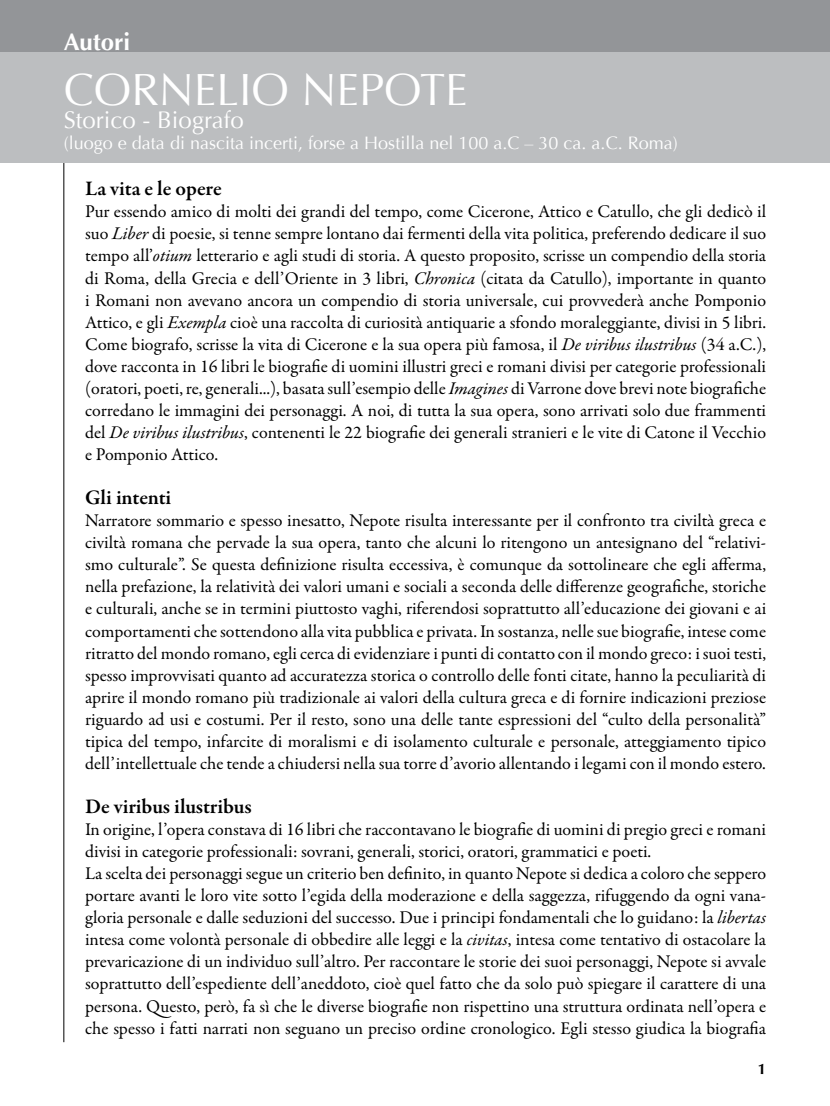
<style>
.page{position:relative;width:830px;height:1106px;background:#fff}
.page>*{position:absolute;margin:0;border:0;box-sizing:border-box;transform-origin:0 0}
.t1{font:45px "Optima";color:#fff}
.t2{font:24px "Optima";color:#fff}
.t3{font:700 24px "Optima";color:#fff}
.t4{font:600 21px "Garamond Premr Pro";letter-spacing:-.005em;color:#000}
.t5{font:18px/22px "Garamond Premr Pro";color:#000;text-align:justify}
.t6{font:18px "Optima";color:#fff}
.t7{font:700 15px "Optima";color:#000}
.s1{font-style:italic}
</style>
<div class="page">
<hr style="left:63px;top:40px;width:1px;height:1002px;background:#000">
<div style="left:0;top:51px;width:829px;height:111px;background:#bcbec0"></div>
<div style="left:0;top:0;width:829px;height:51px;background:#939598"></div>
<h2 class="t3" style="left:64px;top:28px;width:68px">Autori</h2>
<h1 class="t1" style="left:64px;top:64px;width:405px">cornelio nepote</h1>
<h2 class="t2" style="left:64px;top:106px;width:181px">Storico - Biografo</h2>
<p class="t6" style="left:64px;top:133px;width:615px">(luogo e data di nascita incerti, forse a Hostilla nel 100 a.C – 30 ca. a.C. Roma)</p>
<p class="t4" style="left:85px;top:176px;width:138px">La vita e le opere</p>
<p class="t5" style="left:85px;top:201px;width:682px">Pur essendo amico di molti dei grandi del tempo, come Cicerone, Attico e Catullo, che gli dedicò il suo <span class="s1">Liber</span> di poesie, si tenne sempre lontano dai fermenti della vita politica, preferendo dedicare il suo tempo all’<span class="s1">otium</span> letterario e agli studi di storia. A questo proposito, scrisse un compendio della storia di Roma, della Grecia e dell’Oriente in 3 libri, <span class="s1">Chronica</span> (citata da Catullo), importante in quanto i Romani non avevano ancora un compendio di storia universale, cui provvederà anche Pomponio Attico, e gli <span class="s1">Exempla</span> cioè una raccolta di curiosità antiquarie a sfondo moraleggiante, divisi in 5 libri.<br>Come biografo, scrisse la vita di Cicerone e la sua opera più famosa, il <span class="s1">De viribus ilustribus</span> (34 a.C.), dove racconta in 16 libri le biografie di uomini illustri greci e romani divisi per categorie professionali (oratori, poeti, re, generali...), basata sull’esempio delle <span class="s1">Imagines</span> di Varrone dove brevi note biografiche corredano le immagini dei personaggi. A noi, di tutta la sua opera, sono arrivati solo due frammenti del <span class="s1">De viribus ilustribus</span>, contenenti le 22 biografie dei generali stranieri e le vite di Catone il Vecchio e Pomponio Attico.</p>
<p class="t4" style="left:85px;top:485px;width:87px">Gli intenti</p>
<p class="t5" style="left:85px;top:510px;width:682px">Narratore sommario e spesso inesatto, Nepote risulta interessante per il confronto tra civiltà greca e civiltà romana che pervade la sua opera, tanto che alcuni lo ritengono un antesignano del “relativi&shy;smo culturale”. Se questa definizione risulta eccessiva, è comunque da sottolineare che egli afferma, nella prefazione, la relatività dei valori umani e sociali a seconda delle differenze geografiche, storiche e culturali, anche se in termini piuttosto vaghi, riferendosi soprattutto all’educazione dei giovani e ai comportamenti che sottendono alla vita pubblica e privata. In sostanza, nelle sue biografie, intese come ritratto del mondo romano, egli cerca di evidenziare i punti di contatto con il mondo greco: i suoi testi, spesso improvvisati quanto ad accuratezza storica o controllo delle fonti citate, hanno la peculiarità di aprire il mondo romano più tradizionale ai valori della cultura greca e di fornire indicazioni preziose riguardo ad usi e costumi. Per il resto, sono una delle tante espressioni del “culto della personalità” tipica del tempo, infarcite di moralismi e di isolamento culturale e personale, atteggiamento tipico dell’intellettuale che tende a chiudersi nella sua torre d’avorio allentando i legami con il mondo estero.</p>
<p class="t4" style="left:85px;top:793px;width:168px">De viribus ilustribus</p>
<p class="t5" style="left:85px;top:818px;width:682px;text-align:left">In origine, l’opera constava di 16 libri che raccontavano le biografie di uomini di pregio greci e romani divisi in categorie professionali: sovrani, generali, storici, oratori, grammatici e poeti.<br>La scelta dei personaggi segue un criterio ben definito, in quanto Nepote si dedica a coloro che seppero portare avanti le loro vite sotto l’egida della moderazione e della saggezza, rifuggendo da ogni vana&shy;gloria personale e dalle seduzioni del successo. Due i principi fondamentali che lo guidano: la <span class="s1">libertas </span>intesa come volontà personale di obbedire alle leggi e la <span class="s1">civitas</span>, intesa come tentativo di ostacolare la prevaricazione di un individuo sull’altro. Per raccontare le storie dei suoi personaggi, Nepote si avvale soprattutto dell’espediente dell’aneddoto, cioè quel fatto che da solo può spiegare il carattere di una persona. Questo, però, fa sì che le diverse biografie non rispettino una struttura ordinata nell’opera e che spesso i fatti narrati non seguano un preciso ordine cronologico. Egli stesso giudica la biografia</p>
<p class="t7" style="left:757px;top:1060px;width:10px">1</p>
</div>
